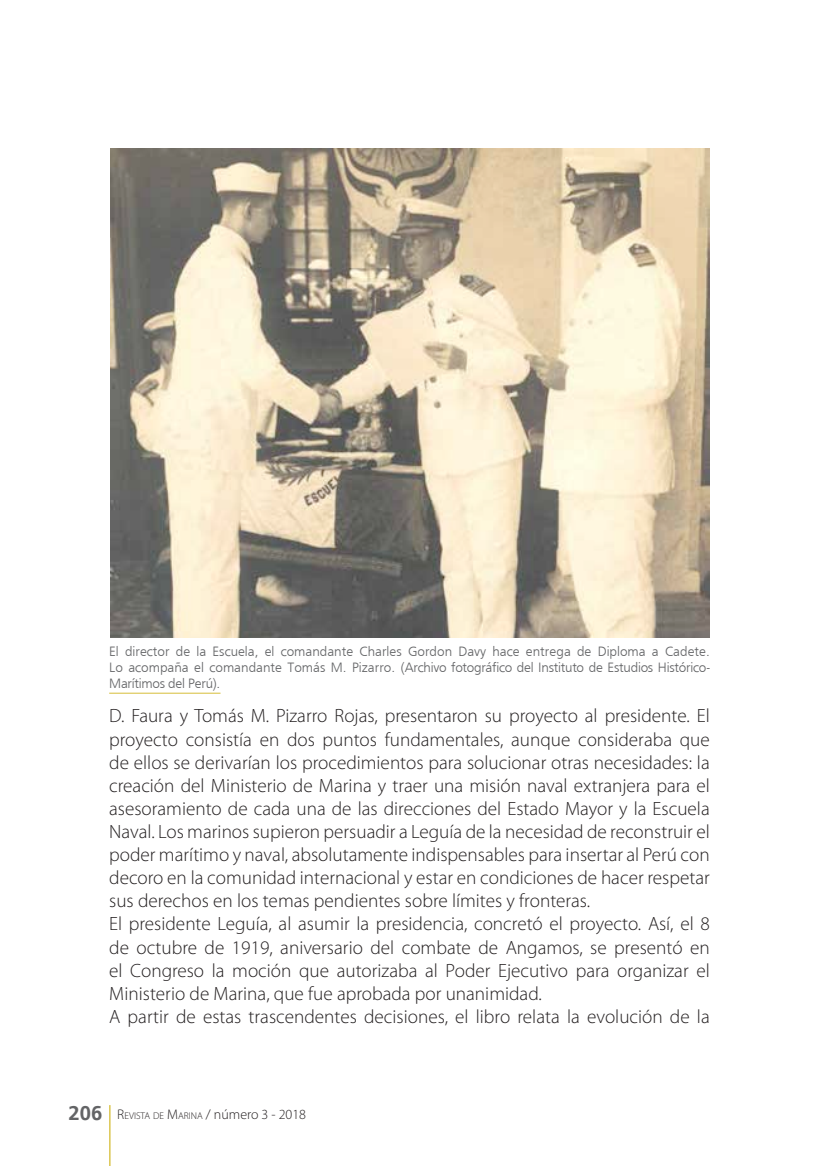
<style>
.page{position:relative;width:819px;height:1166px;background:#fff}
.page>*{position:absolute;margin:0;border:0;box-sizing:border-box;transform-origin:0 0}
.t1{font:300 19.25px/23.1px "Myriad Pro";color:#231f20}
.t2{font:300 14px/15.8px "Frugal Sans";letter-spacing:-.02em;color:#636466;text-align:justify}
.t3{font:300 9.8px "Myriad Pro";color:#231f20}
.s1{font-family:"Frugal Sans";font-weight:700;font-size:21px;color:#636466}
.s2{font-size:14px}
</style>
<div class="page">
<hr style="left:109px;top:1105px;width:1px;height:61px;background:#d6be38">
<img style="left:110px;top:149px;width:599px;height:488px">
<hr style="left:109px;top:693px;width:111px;height:1px;background:#d6be38">
<p class="t2" style="left:109px;top:644px;width:602px">El director de la Escuela, el comandante Charles Gordon Davy hace entrega de Diploma a Cadete.<br>Lo acompaña el comandante Tomás M. Pizarro. (Archivo fotográfico del Instituto de Estudios Histórico-Marítimos del Perú).</p>
<p class="t1" style="left:109px;top:704px;width:602px">D. Faura y Tomás M. Pizarro Rojas, presentaron su proyecto al presidente. El proyecto consistía en dos puntos fundamentales, aunque consideraba que de ellos se derivarían los procedimientos para solucionar otras necesidades: la creación del Ministerio de Marina y traer una misión naval extranjera para el asesoramiento de cada una de las direcciones del Estado Mayor y la Escuela Naval. Los marinos supieron persuadir a Leguía de la necesidad de reconstruir el poder marítimo y naval, absolutamente indispensables para insertar al Perú con decoro en la comunidad internacional y estar en condiciones de hacer respetar sus derechos en los temas pendientes sobre límites y fronteras.<br>El presidente Leguía, al asumir la presidencia, concretó el proyecto. Así, el 8 de octubre de 1919, aniversario del combate de Angamos, se presentó en el Congreso la moción que autorizaba al Poder Ejecutivo para organizar el Ministerio de Marina, que fue aprobada por unanimidad.<br>A partir de estas trascendentes decisiones, el libro relata la evolución de la</p>
<p class="t3" style="left:68px;top:1109px;width:239px"><span class="s1">206</span> <span class="s2">R</span>EVISTA DE <span class="s2">M</span>ARINA <span class="s2">/</span> <span class="s2">número 3 - 2018</span></p>
</div>
